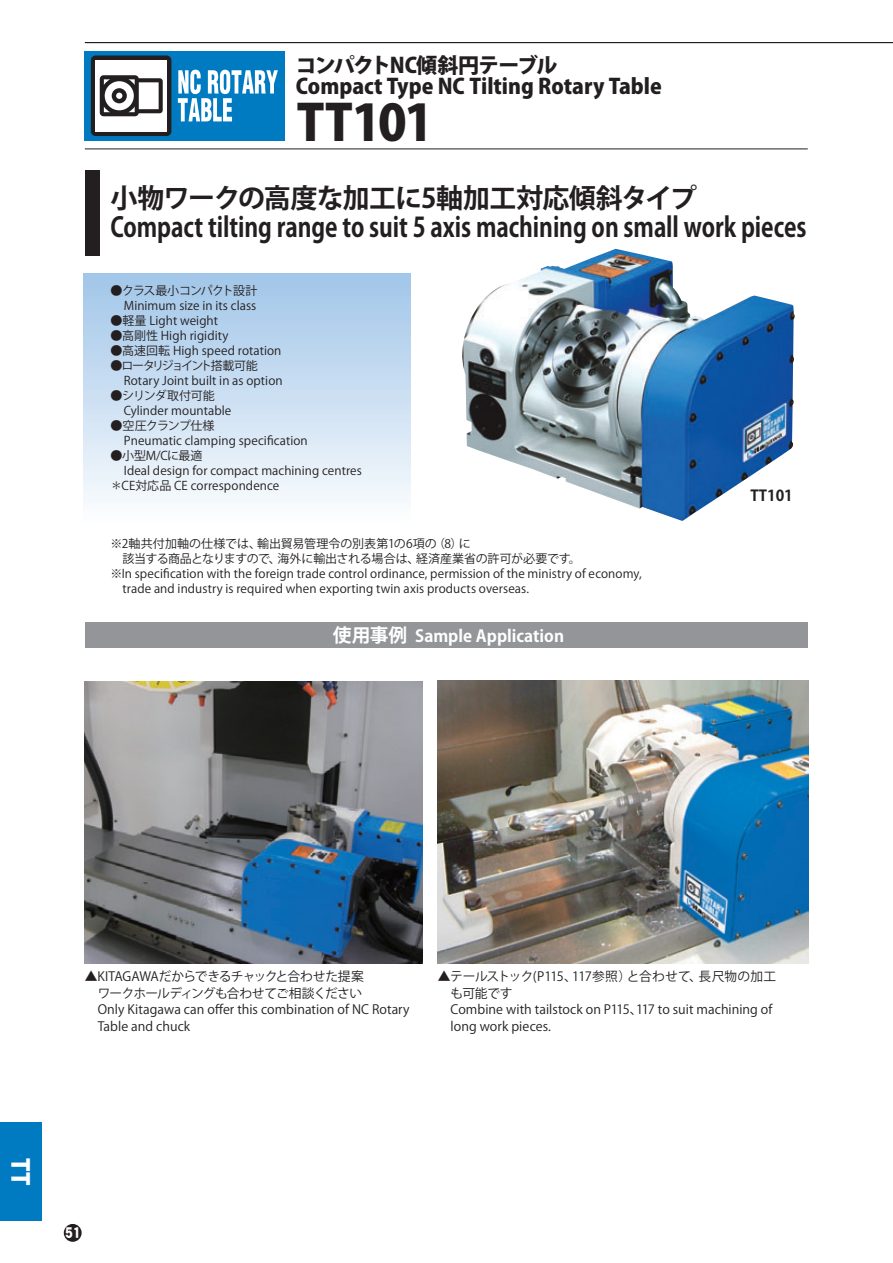
<style>
.page{position:relative;width:893px;height:1263px;background:#fff}
.page>*{position:absolute;margin:0;border:0;box-sizing:border-box;transform-origin:0 0}
.t1{font:49.5px "Koz Go Pro Heavy 90 pv RKSJ H";letter-spacing:-.03em;color:#231f20}
.t2{font:27px/28.5px "Koz Go Pro Bold 90 pv RKSJ H";letter-spacing:-.005em;color:#231f20}
.t3{font:24px "Koz Go Pro Heavy 90 pv RKSJ H";color:#fff}
.t4{font:21px/21px "Koz Go Pro Heavy 90 pv RKSJ H";color:#231f20}
.t5{font:16.5px "Koz Go Pro Bold 90 pv RKSJ H";color:#fff}
.t6{font:15px "Koz Go Pro Bold 90 pv RKSJ H";color:#231f20}
.t7{font:12.75px/16.5px "Koz Go Pro Regular 90 pv RKSJ H";color:#231f20}
.t8{font:12.75px "Koz Go Pro Regular 90 pv RKSJ H";letter-spacing:-.03em;color:#231f20}
.t9{font:12.75px "Koz Go Pro Regular 90 pv RKSJ H";letter-spacing:-.065em;color:#231f20}
.t10{font:12px/15px "Koz Go Pro Regular 90 pv RKSJ H";letter-spacing:.005em;color:#231f20}
.s1{font-size:18.75px}
</style>
<div class="page">
<img style="left:85px;top:681px;width:337px;height:283px">
<img style="left:438px;top:681px;width:370px;height:283px">
<img style="left:462px;top:249px;width:333px;height:272px">
<div style="left:1px;top:1123px;width:41px;height:98px;background:#007bc2"></div>
<svg style="left:64px;top:1224px;width:18px;height:18px"></svg>
<hr style="left:85px;top:42px;width:808px;height:1px;background:#231f20">
<hr style="left:85px;top:149px;width:723px;height:1px;background:#231f20">
<div style="left:85px;top:51px;width:200px;height:89px;background:#007bc2"></div>
<div style="left:91px;top:55px;width:80px;height:81px;background:#231f20;border-radius:5px"></div>
<div style="left:96px;top:60px;width:71px;height:71px;background:#fff"></div>
<svg style="left:100px;top:75px;width:63px;height:41px"></svg>
<svg style="left:178px;top:70px;width:100px;height:51px"></svg>
<div style="left:85px;top:171px;width:15px;height:85px;background:#231f20"></div>
<div style="left:83px;top:273px;width:328px;height:250px;background:linear-gradient(to bottom,#a0c5e8,#fbfdfe)"></div>
<div style="left:85px;top:622px;width:723px;height:26px;background:#939598"></div>
<svg style="left:66px;top:1227px;width:12px;height:11px"></svg>
<h3 class="t4" style="left:296px;top:57px;width:367px">コンパクトNC傾斜円テーブル<br>Compact Type NC Tilting Rotary Table</h3>
<h1 class="t1" style="left:297px;top:104px;width:138px">TT101</h1>
<h2 class="t2" style="left:110px;top:188px;width:698px">小物ワークの高度な加工に5軸加工対応傾斜タイプ<br>Compact tilting range to suit 5 axis machining on small work pieces</h2>
<p class="t10" style="left:110px;top:285px;width:149px;text-align:right">●クラス最小コンパクト設計<br>Minimum size in its class</p>
<p class="t10" style="left:110px;top:315px;width:109px">●軽量 Light weight</p>
<p class="t10" style="left:110px;top:330px;width:120px">●高剛性 High rigidity</p>
<p class="t10" style="left:110px;top:345px;width:173px">●高速回転 High speed rotation</p>
<p class="t10" style="left:124px;top:360px;width:160px;text-indent:-14px">●ロータリジョイント搭載可能<br>Rotary Joint built in as option</p>
<p class="t10" style="left:124px;top:390px;width:109px;text-indent:-14px">●シリンダ取付可能<br>Cylinder mountable</p>
<p class="t10" style="left:124px;top:420px;width:185px;text-indent:-14px">●空圧クランプ仕様<br>Pneumatic clamping specification</p>
<p class="t10" style="left:110px;top:450px;width:94px">●小型M/Cに最適</p>
<p class="t10" style="left:124px;top:465px;width:240px">Ideal design for compact machining centres</p>
<p class="t10" style="left:110px;top:480px;width:171px">＊CE対応品 CE correspondence</p>
<p class="t10" style="left:110px;top:538px;width:533px">※2軸共付加軸の仕様では、輸出貿易管理令の別表第1の6項の（8）に<br>　該当する商品となりますので、海外に輸出される場合は、経済産業省の許可が必要です。<br>※In specification with the foreign trade control ordinance, permission of the ministry of economy,　trade and industry is required when exporting twin axis products overseas.</p>
<h3 class="t5" style="left:333px;top:630px;width:233px"><span class="s1">使用事例</span> Sample Application</h3>
<p class="t6" style="left:751px;top:490px;width:44px">TT101</p>
<h3 class="t3" style="left:30px;top:1158px;width:29px;rotate:90deg">TT</h3>
<p class="t8" style="left:85px;top:971px;width:280px">▲KITAGAWAだからできるチャックと合わせた提案</p>
<p class="t9" style="left:85px;top:988px;width:279px">　ワークホールディングも合わせてご相談ください</p>
<p class="t7" style="left:98px;top:1003px;width:313px">Only Kitagawa can offer this combination of NC Rotary</p>
<p class="t7" style="left:98px;top:1019px;width:94px">Table and chuck</p>
<p class="t7" style="left:450px;top:970px;width:327px;text-indent:-13px">▲テールストック(P115、117参照）と合わせて、長尺物の加工も可能です<br>Combine with tailstock on P115、117 to suit machining of long work pieces.</p>
</div>
